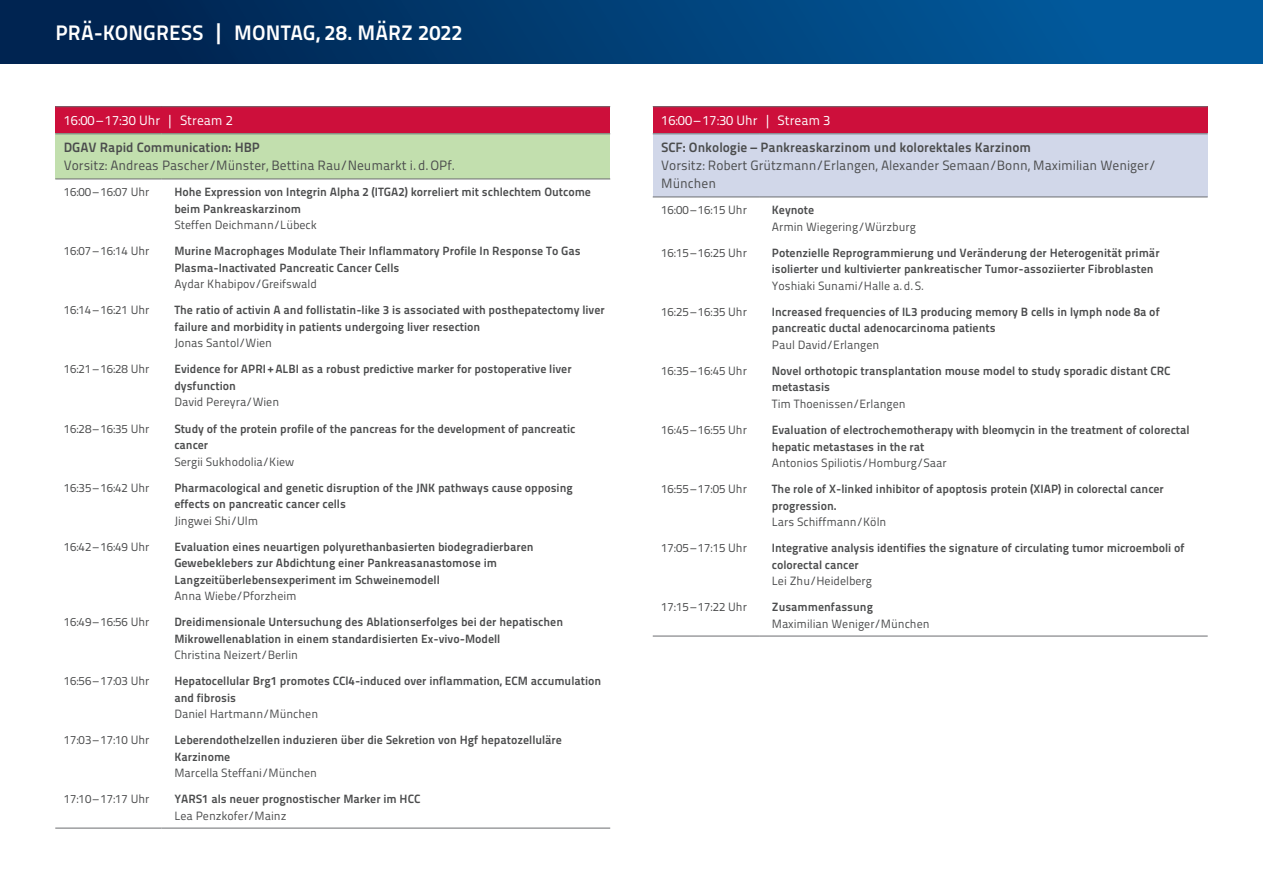
<style>
.page{position:relative;width:1263px;height:893px;background:#fff}
.page>*{position:absolute;margin:0;border:0;box-sizing:border-box;transform-origin:0 0}
.t1{font:21px "Titillium Maps 29 L 800 wt";letter-spacing:.005em;color:#fff}
.t2{font:13.5px/18px "Titillium Maps 29 L 400 wt";color:#4b4c4d}
.t3{font:13.5px "Titillium Maps 29 L 800 wt";color:#4b4c4d}
.t4{font:13.5px "Titillium Maps 29 L 400 wt";color:#fff}
.t5{font:12px/16.5px "Titillium Maps 29 L 800 wt";color:#4b4c4d}
.t6{font:12px "Titillium Maps 29 L 400 wt";color:#4b4c4d}
</style>
<div class="page">
<div style="left:0;top:0;width:1263px;height:64px;background:linear-gradient(to right,#001f49,#0160a5)"></div>
<div style="left:55px;top:107px;width:555px;height:27px;background:#cd0f3b"></div>
<div style="left:55px;top:134px;width:555px;height:45px;background:#c2dfae"></div>
<hr style="left:55px;top:106px;width:107px;height:1px;background:#6c6d70">
<hr style="left:162px;top:106px;width:448px;height:1px;background:#6c6d70">
<hr style="left:55px;top:133px;width:107px;height:1px;background:#6c6d70">
<hr style="left:162px;top:133px;width:448px;height:1px;background:#6c6d70">
<hr style="left:55px;top:179px;width:107px;height:1px;background:#6c6d70">
<hr style="left:162px;top:179px;width:448px;height:1px;background:#6c6d70">
<hr style="left:55px;top:828px;width:107px;height:1px;background:#6c6d70">
<hr style="left:162px;top:828px;width:448px;height:1px;background:#6c6d70">
<div style="left:653px;top:107px;width:555px;height:27px;background:#cd0f3b"></div>
<div style="left:653px;top:134px;width:555px;height:63px;background:#d1d7e9"></div>
<hr style="left:653px;top:106px;width:106px;height:1px;background:#6c6d70">
<hr style="left:759px;top:106px;width:449px;height:1px;background:#6c6d70">
<hr style="left:653px;top:133px;width:106px;height:1px;background:#6c6d70">
<hr style="left:759px;top:133px;width:449px;height:1px;background:#6c6d70">
<hr style="left:653px;top:197px;width:106px;height:1px;background:#6c6d70">
<hr style="left:759px;top:197px;width:449px;height:1px;background:#6c6d70">
<hr style="left:653px;top:636px;width:106px;height:1px;background:#6c6d70">
<hr style="left:759px;top:636px;width:449px;height:1px;background:#6c6d70">
<h1 class="t1" style="left:55px;top:17px;width:409px">PRÄ-KONGRESS | MONTAG, 28. MÄRZ 2022</h1>
<p class="t4" style="left:64px;top:111px;width:171px">16:00–17:30 Uhr | Stream 2</p>
<p class="t3" style="left:64px;top:137px;width:198px">DGAV Rapid Communication: HBP</p>
<p class="t2" style="left:64px;top:156px;width:393px">Vorsitz: Andreas Pascher/Münster, Bettina Rau/Neumarkt i.d.OPf.</p>
<p class="t6" style="left:64px;top:183px;width:87px">16:00–16:07 Uhr</p>
<p class="t5" style="left:174px;top:183px;width:418px">Hohe Expression von Integrin Alpha 2 (ITGA2) korreliert mit schlechtem Outcome beim Pankreaskarzinom</p>
<p class="t6" style="left:174px;top:216px;width:144px">Steffen Deichmann/Lübeck</p>
<p class="t6" style="left:64px;top:242px;width:87px">16:07–16:14 Uhr</p>
<p class="t5" style="left:174px;top:242px;width:408px">Murine Macrophages Modulate Their Inflammatory Profile In Response To Gas<br>Plasma-Inactivated Pancreatic Cancer Cells</p>
<p class="t6" style="left:174px;top:275px;width:144px">Aydar Khabipov/Greifswald</p>
<p class="t6" style="left:64px;top:301px;width:87px">16:14–16:21 Uhr</p>
<p class="t5" style="left:174px;top:301px;width:432px">The ratio of activin A and follistatin-like 3 is associated with posthepatectomy liver failure and morbidity in patients undergoing liver resection</p>
<p class="t6" style="left:174px;top:334px;width:99px">Jonas Santol/Wien</p>
<p class="t6" style="left:64px;top:360px;width:87px">16:21–16:28 Uhr</p>
<p class="t5" style="left:174px;top:360px;width:399px">Evidence for APRI+ALBI as a robust predictive marker for postoperative liver dysfunction</p>
<p class="t6" style="left:174px;top:393px;width:106px">David Pereyra/Wien</p>
<p class="t6" style="left:64px;top:419px;width:87px">16:28–16:35 Uhr</p>
<p class="t5" style="left:174px;top:419px;width:403px">Study of the protein profile of the pancreas for the development of pancreatic cancer</p>
<p class="t6" style="left:174px;top:452px;width:121px">Sergii Sukhodolia/Kiew</p>
<p class="t6" style="left:64px;top:478px;width:87px">16:35–16:42 Uhr</p>
<p class="t5" style="left:174px;top:478px;width:400px">Pharmacological and genetic disruption of the JNK pathways cause opposing effects on pancreatic cancer cells</p>
<p class="t6" style="left:174px;top:511px;width:85px">Jingwei Shi/Ulm</p>
<p class="t6" style="left:64px;top:537px;width:87px">16:42–16:49 Uhr</p>
<p class="t5" style="left:174px;top:537px;width:361px">Evaluation eines neuartigen polyurethanbasierten biodegradierbaren<br>Gewebeklebers zur Abdichtung einer Pankreasanastomose im<br>Langzeitüberlebensexperiment im Schweinemodell</p>
<p class="t6" style="left:174px;top:587px;width:124px">Anna Wiebe/Pforzheim</p>
<p class="t6" style="left:64px;top:613px;width:87px">16:49–16:56 Uhr</p>
<p class="t5" style="left:174px;top:613px;width:390px">Dreidimensionale Untersuchung des Ablationserfolges bei der hepatischen<br>Mikrowellenablation in einem standardisierten Ex-vivo-Modell</p>
<p class="t6" style="left:174px;top:646px;width:125px">Christina Neizert/Berlin</p>
<p class="t6" style="left:64px;top:672px;width:87px">16:56–17:03 Uhr</p>
<p class="t5" style="left:174px;top:672px;width:428px">Hepatocellular Brg1 promotes CCl4-induced over inflammation, ECM accumulation and fibrosis</p>
<p class="t6" style="left:174px;top:705px;width:145px">Daniel Hartmann/München</p>
<p class="t6" style="left:64px;top:731px;width:87px">17:03–17:10 Uhr</p>
<p class="t5" style="left:174px;top:731px;width:389px">Leberendothelzellen induzieren über die Sekretion von Hgf hepatozelluläre<br>Karzinome</p>
<p class="t6" style="left:174px;top:764px;width:144px">Marcella Steffani/München</p>
<p class="t6" style="left:64px;top:790px;width:87px">17:10–17:17 Uhr</p>
<p class="t5" style="left:174px;top:790px;width:248px">YARS1 als neuer prognostischer Marker im HCC</p>
<p class="t6" style="left:174px;top:806px;width:114px">Lea Penzkofer/Mainz</p>
<p class="t4" style="left:661px;top:111px;width:171px">16:00–17:30 Uhr | Stream 3</p>
<p class="t3" style="left:661px;top:137px;width:371px">SCF: Onkologie – Pankreaskarzinom und kolorektales Karzinom</p>
<p class="t2" style="left:661px;top:156px;width:496px">Vorsitz: Robert Grützmann/Erlangen, Alexander Semaan/Bonn, Maximilian Weniger/<br>München</p>
<p class="t6" style="left:661px;top:201px;width:87px">16:00–16:15 Uhr</p>
<p class="t5" style="left:772px;top:201px;width:44px">Keynote</p>
<p class="t6" style="left:772px;top:218px;width:146px">Armin Wiegering/Würzburg</p>
<p class="t6" style="left:661px;top:244px;width:87px">16:15–16:25 Uhr</p>
<p class="t5" style="left:772px;top:244px;width:389px">Potenzielle Reprogrammierung und Veränderung der Heterogenität primär isolierter und kultivierter pankreatischer Tumor-assoziierter Fibroblasten</p>
<p class="t6" style="left:772px;top:277px;width:154px">Yoshiaki Sunami/Halle a.d.S.</p>
<p class="t6" style="left:661px;top:303px;width:87px">16:25–16:35 Uhr</p>
<p class="t5" style="left:772px;top:303px;width:389px">Increased frequencies of IL3 producing memory B cells in lymph node 8a of pancreatic ductal adenocarcinoma patients</p>
<p class="t6" style="left:772px;top:336px;width:109px">Paul David/Erlangen</p>
<p class="t6" style="left:661px;top:362px;width:87px">16:35–16:45 Uhr</p>
<p class="t5" style="left:772px;top:362px;width:400px">Novel orthotopic transplantation mouse model to study sporadic distant CRC metastasis</p>
<p class="t6" style="left:772px;top:395px;width:135px">Tim Thoenissen/Erlangen</p>
<p class="t6" style="left:661px;top:421px;width:87px">16:45–16:55 Uhr</p>
<p class="t5" style="left:772px;top:421px;width:419px">Evaluation of electrochemotherapy with bleomycin in the treatment of colorectal hepatic metastases in the rat</p>
<p class="t6" style="left:772px;top:454px;width:176px">Antonios Spiliotis/Homburg/Saar</p>
<p class="t6" style="left:661px;top:480px;width:87px">16:55–17:05 Uhr</p>
<p class="t5" style="left:772px;top:480px;width:394px">The role of X-linked inhibitor of apoptosis protein (XIAP) in colorectal cancer progression.</p>
<p class="t6" style="left:772px;top:513px;width:116px">Lars Schiffmann/Köln</p>
<p class="t6" style="left:661px;top:539px;width:87px">17:05–17:15 Uhr</p>
<p class="t5" style="left:772px;top:539px;width:414px">Integrative analysis identifies the signature of circulating tumor microemboli of colorectal cancer</p>
<p class="t6" style="left:772px;top:572px;width:102px">Lei Zhu/Heidelberg</p>
<p class="t6" style="left:661px;top:598px;width:87px">17:15–17:22 Uhr</p>
<p class="t5" style="left:772px;top:598px;width:103px">Zusammenfassung</p>
<p class="t6" style="left:772px;top:614px;width:159px">Maximilian Weniger/München</p>
</div>
